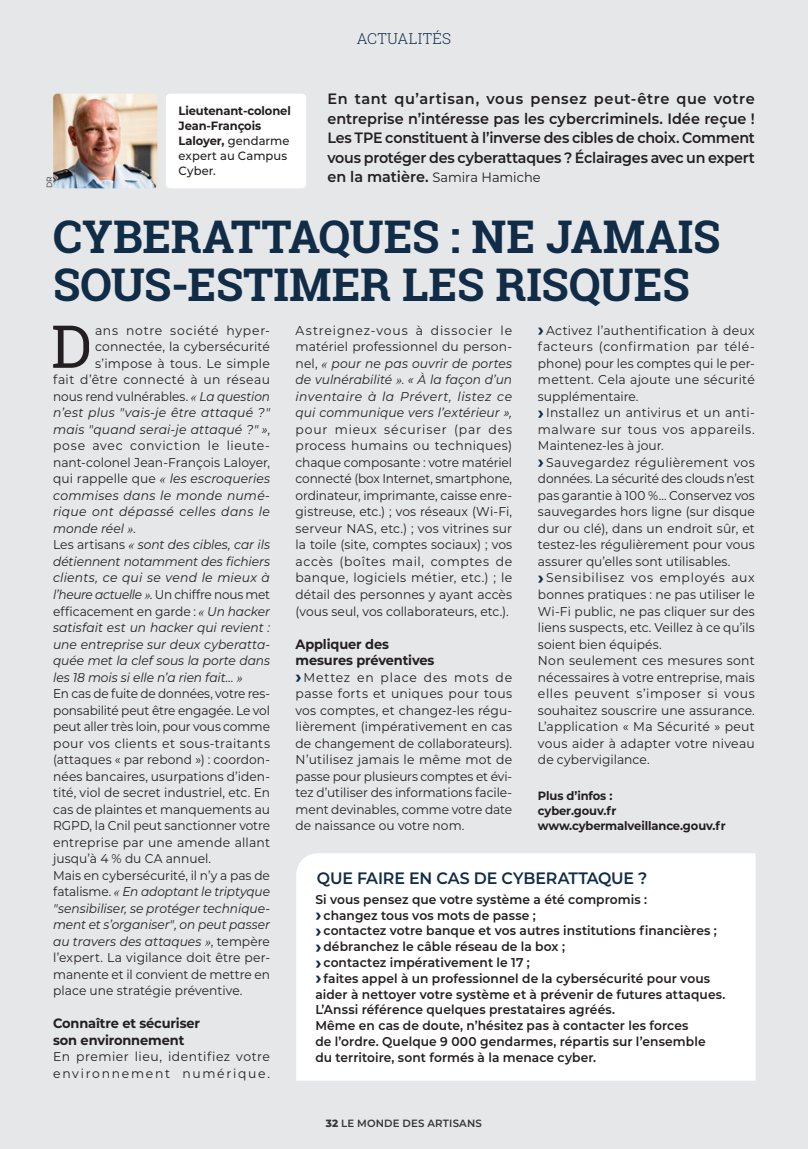
<style>
.page{position:relative;width:808px;height:1149px;background:#fff}
.page>*{position:absolute;margin:0;border:0;box-sizing:border-box;transform-origin:0 0}
.t1{font:59.1px "Roboto Slab";color:#231f20}
.t2{font:700 45px/48px "Roboto Slab";letter-spacing:-.005em;color:#102c47}
.t3{font:600 16.5px "Montserrat";letter-spacing:-.01em;color:#102c47;scale:.96 1}
.t4{font:600 15px/19.5px "Montserrat";letter-spacing:-.015em;color:#231f20;text-align:justify}
.t5{font:300 15px "Roboto Slab";letter-spacing:.02em;color:#102c47}
.t6{font:700 13.5px/16.5px "Montserrat";letter-spacing:-.01em;color:#231f20;scale:.96 1}
.t7{font:13.5px "Montserrat";letter-spacing:-.005em;color:#231f20;scale:.96 1}
.t8{font:12.75px/16.5px "Montserrat";letter-spacing:.005em;color:#231f20;text-align:justify}
.t9{font:600 12.75px/15.8px "Montserrat";letter-spacing:.005em;color:#231f20;scale:.96 1}
.t10{font:italic 12.75px/16.5px "Montserrat";color:#231f20;text-align:justify;scale:.96 1}
.t11{font:12.75px "Montserrat";letter-spacing:.005em;color:#231f20;scale:.96 1}
.t12{font:12.75px "Montserrat";letter-spacing:-.015em;color:#231f20;scale:.95 1}
.t13{font:italic 12.75px "Montserrat";letter-spacing:.02em;color:#231f20}
.t14{font:12.75px/16.5px "Montserrat";letter-spacing:.05em;color:#231f20}
.t15{font:italic 12.75px "Montserrat";color:#231f20;scale:.95 1}
.t16{font:12.75px "Montserrat";letter-spacing:.005em;color:#231f20;scale:.95 1}
.t17{font:12.75px "Montserrat";letter-spacing:.03em;color:#231f20}
.t18{font:12.75px "Montserrat";letter-spacing:-.02em;color:#231f20;scale:.95 1}
.t19{font:italic 12.75px "Montserrat";color:#231f20}
.t20{font:italic 12.75px "Montserrat";letter-spacing:.03em;color:#231f20}
.t21{font:12.75px "Montserrat";letter-spacing:.025em;color:#231f20}
.t22{font:12.75px "Montserrat";letter-spacing:.055em;color:#231f20}
.t23{font:700 12px/15px "Montserrat";letter-spacing:-.01em;color:#231f20;scale:.96 1}
.t24{font:600 10.5px "Montserrat";letter-spacing:.02em;color:#363536}
.t25{font:7.5px "Montserrat";color:#231f20}
.s1{font-weight:500}
.s2{font-weight:600;font-size:15px}
.s3{font-family:"Times New Roman";font-style:italic}
.s4{font-style:italic}
.s5{font-style:normal}
.s6{font-family:"Times New Roman"}
.s7{font-weight:700;font-size:18px;color:#102c47}
.s8{font-weight:800}
</style>
<div class="page">
<div style="left:0;top:0;width:808px;height:1148px;background:#e6e7e9"></div>
<div style="left:296px;top:853px;width:459px;height:227px;background:#fff"></div>
<img style="left:53px;top:94px;width:104px;height:94px">
<div style="left:166px;top:94px;width:140px;height:94px;background:#fff;border-radius:4px"></div>
<p class="t25" style="left:44px;top:188px;width:13px;rotate:-90deg">DR</p>
<p class="t23" style="left:179px;top:103px;width:118px">Lieutenant-colonel<br>Jean-François<br>Laloyer, <span class="s1">gendarme expert au Campus<br>Cyber.</span></p>
<p class="t5" style="left:357px;top:28px;width:96px">ACTUALITÉS</p>
<p class="t4" style="left:327px;top:88px;width:429px">En tant qu’artisan, vous pensez peut-être que votre entreprise n’intéresse pas les cybercriminels. Idée reçue !<br>Les TPE constituent à l’inverse des cibles de choix. Comment vous protéger des cyberattaques ? Éclairages avec un expert</p>
<p class="t7" style="left:327px;top:168px;width:224px"><span class="s2">en la matière.</span> Samira Hamiche</p>
<h2 class="t2" style="left:53px;top:212px;width:669px">CYBERATTAQUES : NE JAMAIS<br>SOUS-ESTIMER LES RISQUES</h2>
<h1 class="t1" style="left:51px;top:306px;width:43px">D</h1>
<p class="t22" style="left:95px;top:321px;width:176px">ans notre société hyper-</p>
<p class="t8" style="left:95px;top:338px;width:176px">connectée, la cybersécurité</p>
<p class="t21" style="left:95px;top:354px;width:176px">s’impose à tous. Le simple</p>
<p class="t17" style="left:53px;top:371px;width:218px">fait d’être connecté à un réseau</p>
<p class="t16" style="left:53px;top:387px;width:230px">nous rend vulnérables. <span class="s3">«</span> <span class="s4">La question</span></p>
<p class="t13" style="left:53px;top:404px;width:218px">n’est plus "vais-je être attaqué ?"</p>
<p class="t19" style="left:53px;top:420px;width:218px">mais "quand serai-je attaqué ?" »<span class="s5">,</span></p>
<p class="t14" style="left:53px;top:437px;width:218px">pose avec conviction le lieute-</p>
<p class="t11" style="left:53px;top:453px;width:227px">nant-colonel Jean-François Laloyer,</p>
<p class="t10" style="left:53px;top:470px;width:227px"><span class="s5">qui rappelle que</span> <span class="s6">«</span> les escroqueries</p>
<p class="t13" style="left:53px;top:486px;width:218px">commises dans le monde numé-</p>
<p class="t20" style="left:53px;top:503px;width:218px">rique ont dépassé celles dans le</p>
<p class="t10" style="left:53px;top:519px;width:88px">monde réel <span class="s6">»</span><span class="s5">.</span></p>
<p class="t10" style="left:53px;top:536px;width:227px"><span class="s5">Les artisans</span> <span class="s6">«</span> sont des cibles, car ils</p>
<p class="t10" style="left:53px;top:552px;width:227px">détiennent notamment des fichiers</p>
<p class="t13" style="left:53px;top:569px;width:218px">clients, ce qui se vend le mieux à</p>
<p class="t18" style="left:53px;top:585px;width:230px"><span class="s4">l’heure actuelle</span> <span class="s3">»</span>. Un chiffre nous met</p>
<p class="t11" style="left:53px;top:602px;width:227px">efficacement en garde : <span class="s3">«</span> <span class="s4">Un hacker</span></p>
<p class="t10" style="left:53px;top:618px;width:227px">satisfait est un hacker qui revient :</p>
<p class="t10" style="left:53px;top:635px;width:227px">une entreprise sur deux cyberatta-</p>
<p class="t10" style="left:53px;top:651px;width:227px">quée met la clef sous la porte dans</p>
<p class="t10" style="left:53px;top:668px;width:199px">les 18 mois si elle n’a rien fait… <span class="s6">»</span></p>
<p class="t12" style="left:53px;top:684px;width:230px">En cas de fuite de données, votre res-</p>
<p class="t12" style="left:53px;top:701px;width:230px">ponsabilité peut être engagée. Le vol</p>
<p class="t12" style="left:53px;top:717px;width:230px">peut aller très loin, pour vous comme</p>
<p class="t17" style="left:53px;top:734px;width:218px">pour vos clients et sous-traitants</p>
<p class="t11" style="left:53px;top:750px;width:227px">(attaques « par rebond ») : coordon-</p>
<p class="t11" style="left:53px;top:767px;width:227px">nées bancaires, usurpations d’iden-</p>
<p class="t11" style="left:53px;top:783px;width:227px">tité, viol de secret industriel, etc. En</p>
<p class="t11" style="left:53px;top:800px;width:227px">cas de plaintes et manquements au</p>
<p class="t16" style="left:53px;top:816px;width:230px">RGPD, la Cnil peut sanctionner votre</p>
<p class="t8" style="left:53px;top:833px;width:218px">entreprise par une amende allant</p>
<p class="t11" style="left:53px;top:849px;width:166px">jusqu’à 4 % du CA annuel.</p>
<p class="t11" style="left:53px;top:866px;width:227px">Mais en cybersécurité, il n’y a pas de</p>
<p class="t15" style="left:53px;top:882px;width:230px"><span class="s5">fatalisme.</span> <span class="s6">«</span> En adoptant le triptyque</p>
<p class="t10" style="left:53px;top:899px;width:227px">"sensibiliser, se protéger technique-</p>
<p class="t15" style="left:53px;top:915px;width:230px">ment et s’organiser", on peut passer</p>
<p class="t10" style="left:53px;top:932px;width:227px">au travers des attaques <span class="s6">»</span><span class="s5">, tempère</span></p>
<p class="t8" style="left:53px;top:948px;width:218px">l’expert. La vigilance doit être per-</p>
<p class="t11" style="left:53px;top:965px;width:227px">manente et il convient de mettre en</p>
<p class="t11" style="left:53px;top:981px;width:199px">place une stratégie préventive.</p>
<p class="t6" style="left:53px;top:1014px;width:155px">Connaître et sécuriser son environnement</p>
<p class="t14" style="left:53px;top:1047px;width:218px">En premier lieu, identifiez votre environnement numérique.</p>
<p class="t8" style="left:538px;top:321px;width:218px;text-align:left"><span class="s7">›</span> Activez l’authentification à deux facteurs (confirmation par télé&shy;phone) pour les comptes qui le per&shy;mettent. Cela ajoute une sécurité supplémentaire.<br><span class="s7">›</span>Installez un antivirus et un anti&shy;malware sur tous vos appareils.<br>Maintenez-les à jour.<br><span class="s7">›</span> Sauvegardez régulièrement vos données. La sécurité des clouds n’est pas garantie à 100 %… Conservez vos sauvegardes hors ligne (sur disque dur ou clé), dans un endroit sûr, et testez-les régulièrement pour vous assurer qu’elles sont utilisables. <span class="s7">›</span>Sensibilisez vos employés aux bonnes pratiques : ne pas utiliser le<br>Wi-Fi public, ne pas cliquer sur des liens suspects, etc. Veillez à ce qu’ils soient bien équipés.<br>Non seulement ces mesures sont nécessaires à votre entreprise, mais elles peuvent s’imposer si vous souhaitez souscrire une assurance.<br>L’application « Ma Sécurité » peut vous aider à adapter votre niveau de cybervigilance.</p>
<p class="t23" style="left:538px;top:787px;width:197px">Plus d’infos :<br>cyber.gouv.fr www.cybermalveillance.gouv.fr</p>
<p class="t3" style="left:317px;top:866px;width:346px">QUE FAIRE EN CAS DE CYBERATTAQUE ?</p>
<p class="t9" style="left:315px;top:890px;width:429px">Si vous pensez que votre système a été compromis :<br><span class="s7">›</span> changez tous vos mots de passe ;<br><span class="s7">›</span> contactez votre banque et vos autres institutions financières ; <span class="s7">›</span>débranchez le câble réseau de la box ;<br><span class="s7">›</span> contactez impérativement le 17 ;<br><span class="s7">›</span>faites appel à un professionnel de la cybersécurité pour vous aider à nettoyer votre système et à prévenir de futures attaques.<br>L’Anssi référence quelques prestataires agréés.<br>Même en cas de doute, n’hésitez pas à contacter les forces<br>de l’ordre. Quelque 9 000 gendarmes, répartis sur l’ensemble du territoire, sont formés à la menace cyber.</p>
<p class="t10" style="left:296px;top:321px;width:227px"><span class="s5">Astreignez-vous à dissocier le matériel professionnel du person&shy;nel,</span> <span class="s6">«</span> pour ne pas ouvrir de portes de vulnérabilité <span class="s6">»</span><span class="s5">.</span> « À la façon d’un inventaire à la Prévert, listez ce qui communique vers l’extérieur »,</p>
<p class="t8" style="left:296px;top:420px;width:218px">pour mieux sécuriser (par des process humains ou techniques) chaque composante : votre matériel connecté (box Internet, smartphone, ordinateur, imprimante, caisse enre&shy;gistreuse, etc.) ; vos réseaux (Wi-Fi, serveur NAS, etc.) ; vos vitrines sur la toile (site, comptes sociaux) ; vos accès (boîtes mail, comptes de banque, logiciels métier, etc.) ; le détail des personnes y ayant accès (vous seul, vos collaborateurs, etc.).</p>
<p class="t6" style="left:296px;top:634px;width:146px">Appliquer des mesures préventives</p>
<p class="t8" style="left:296px;top:668px;width:218px"><span class="s7">›</span>Mettez en place des mots de passe forts et uniques pour tous vos comptes, et changez-les régu&shy;lièrement (impérativement en cas de changement de collaborateurs).<br>N’utilisez jamais le même mot de passe pour plusieurs comptes et évi&shy;tez d’utiliser des informations facile&shy;ment devinables, comme votre date de naissance ou votre nom.</p>
<p class="t24" style="left:326px;top:1115px;width:158px"><span class="s8">32</span> LE MONDE DES ARTISANS</p>
</div>
